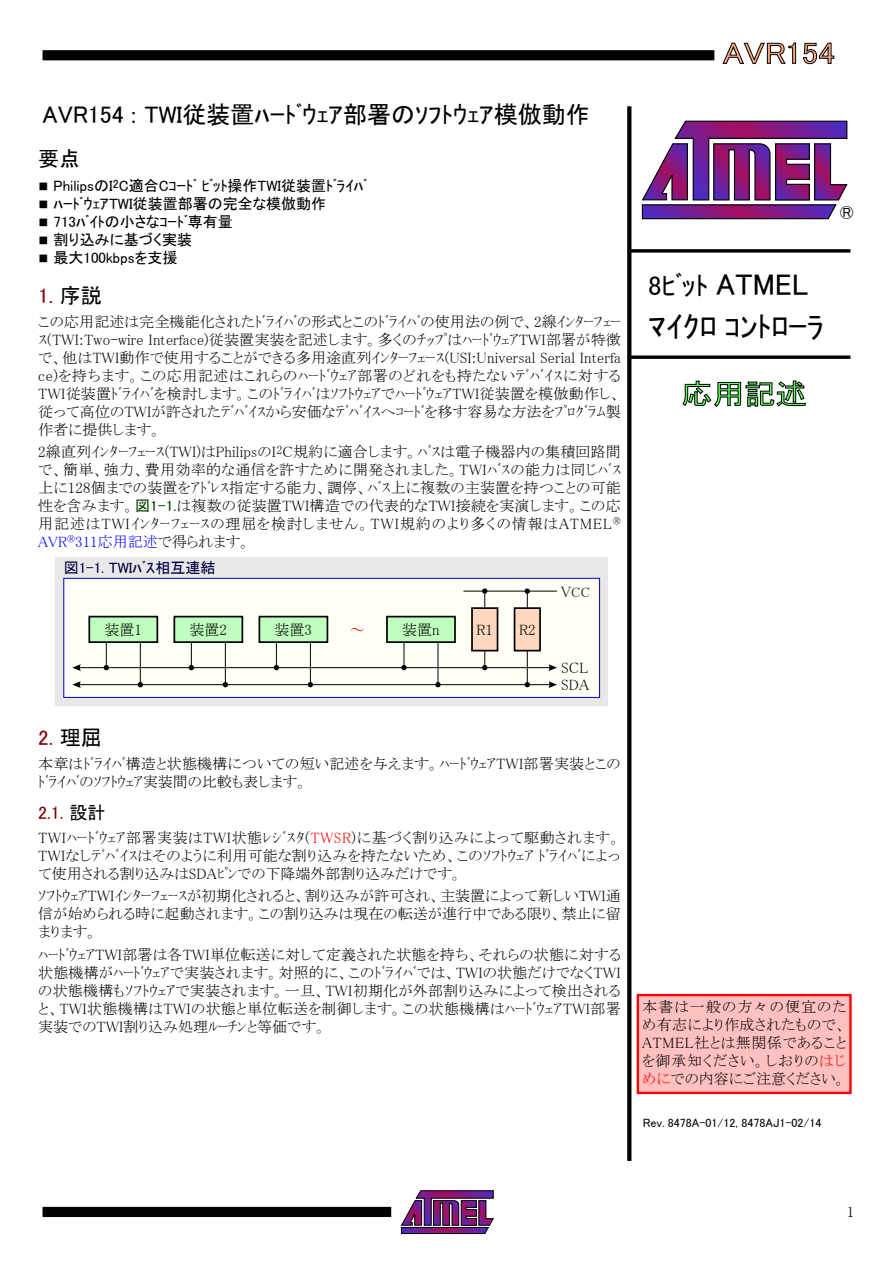
<style>
.page{position:relative;width:893px;height:1263px;background:#fff}
.page>*{position:absolute;margin:0;border:0;box-sizing:border-box;transform-origin:0 0}
.t1{font:30px "MS P Gothic";color:#000}
.t2{font:30px "MS P Gothic";color:#ffa880;scale:1.1 1}
.t3{font:28.5px "MS P Gothic";color:#60ff60;scale:1.1 1}
.t4{font:27px "MS P Gothic";color:#000}
.t5{font:24px "MS P Gothic";color:#000}
.t6{font:21px "MS P Gothic";color:#800000}
.t7{font:21px "MS P Gothic";color:#000}
.t8{font:18px "MS P Gothic";color:#800000}
.t9{font:15px/18px "MS P Mincho";letter-spacing:.005em;color:#000;text-align:justify}
.t10{font:15px "MS P Gothic";color:#000}
.t11{font:15px "MS P Gothic";color:#000040}
.t12{font:15px "MS P Mincho";color:#f00}
.t13{font:13.5px "MS P Mincho";color:#000}
.t14{font:12px "MS P Gothic";color:#000}
.s1{font-size:10.5px}
.s2{color:#000}
.s3{font-family:"MS P Gothic";color:#004000}
.s4{color:#00f}
.s5{font-size:15px}
.s6{color:#f00}
.s7{font-size:30px}
</style>
<div class="page">
<svg style="left:641px;top:120px;width:207px;height:100px"></svg>
<svg style="left:631px;top:355px;width:219px;height:4px"></svg>
<svg style="left:631px;top:249px;width:219px;height:4px"></svg>
<svg style="left:627px;top:106px;width:4px;height:1055px;background:#0e0e0e"></svg>
<svg style="left:682px;top:381px;width:124px;height:26px"></svg>
<svg style="left:401px;top:1190px;width:93px;height:44px"></svg>
<div style="left:43px;top:1207px;width:348px;height:10px;background:#000"></div>
<div style="left:43px;top:50px;width:671px;height:10px;background:#000"></div>
<svg style="left:723px;top:43px;width:73px;height:21px"></svg>
<svg style="left:803px;top:43px;width:31px;height:21px"></svg>
<div style="left:638px;top:995px;width:212px;height:98px;background:#ffc0c0"></div>
<div style="left:637px;top:994px;width:215px;height:100px;border:2px solid #f00"></div>
<div style="left:55px;top:557px;width:553px;height:149px;background:#e8e8e8"></div>
<div style="left:64px;top:578px;width:536px;height:119px;background:#fffff7"></div>
<div style="left:63px;top:578px;width:537px;height:120px;border:1px solid #0000c0"></div>
<div style="left:89px;top:617px;width:68px;height:25px;background:#c0ffc0"></div>
<div style="left:88px;top:616px;width:70px;height:27px;border:2px solid #000"></div>
<div style="left:174px;top:617px;width:68px;height:25px;background:#c0ffc0"></div>
<div style="left:173px;top:616px;width:70px;height:27px;border:2px solid #000"></div>
<div style="left:259px;top:617px;width:68px;height:25px;background:#c0ffc0"></div>
<div style="left:259px;top:616px;width:69px;height:27px;border:2px solid #000"></div>
<div style="left:387px;top:617px;width:68px;height:25px;background:#c0ffc0"></div>
<div style="left:386px;top:616px;width:70px;height:27px;border:2px solid #000"></div>
<div style="left:472px;top:608px;width:25px;height:43px;background:#ffd8c0"></div>
<div style="left:471px;top:607px;width:27px;height:44px;border:2px solid #000"></div>
<div style="left:514px;top:608px;width:26px;height:43px;background:#ffd8c0"></div>
<div style="left:514px;top:607px;width:27px;height:44px;border:2px solid #000"></div>
<hr style="left:77px;top:667px;width:476px;height:1px;background:#000">
<hr style="left:77px;top:684px;width:476px;height:1px;background:#000">
<svg style="left:549px;top:664px;width:8px;height:7px"></svg>
<svg style="left:549px;top:681px;width:8px;height:7px"></svg>
<svg style="left:72px;top:664px;width:9px;height:7px"></svg>
<svg style="left:72px;top:681px;width:9px;height:7px"></svg>
<hr style="left:140px;top:642px;width:1px;height:43px;background:#000">
<hr style="left:225px;top:642px;width:1px;height:43px;background:#000">
<hr style="left:310px;top:642px;width:1px;height:43px;background:#000">
<hr style="left:438px;top:642px;width:1px;height:43px;background:#000">
<hr style="left:527px;top:651px;width:1px;height:34px;background:#000">
<hr style="left:463px;top:591px;width:94px;height:1px;background:#000">
<svg style="left:482px;top:588px;width:5px;height:20px"></svg>
<svg style="left:525px;top:588px;width:5px;height:20px"></svg>
<svg style="left:525px;top:682px;width:5px;height:5px"></svg>
<svg style="left:482px;top:651px;width:5px;height:19px"></svg>
<svg style="left:435px;top:682px;width:6px;height:5px"></svg>
<svg style="left:401px;top:642px;width:6px;height:28px"></svg>
<svg style="left:308px;top:682px;width:5px;height:5px"></svg>
<svg style="left:274px;top:642px;width:5px;height:28px"></svg>
<svg style="left:223px;top:682px;width:5px;height:5px"></svg>
<svg style="left:189px;top:642px;width:5px;height:28px"></svg>
<svg style="left:138px;top:682px;width:5px;height:5px"></svg>
<svg style="left:104px;top:642px;width:5px;height:28px"></svg>
<h3 class="t5" style="left:43px;top:103px;width:549px">AVR154 : TWI従装置ﾊｰﾄﾞｳｪｱ部署のｿﾌﾄｳｪｱ模倣動作</h3>
<h3 class="t7" style="left:38px;top:148px;width:43px">要点</h3>
<p class="t10" style="left:38px;top:178px;width:330px"><span class="s1">■</span> PhilipsのI<sup>2</sup>C適合Cｺｰﾄﾞ ﾋﾞｯﾄ操作TWI従装置ﾄﾞﾗｲﾊﾞ</p>
<p class="t10" style="left:38px;top:196px;width:290px"><span class="s1">■</span> ﾊｰﾄﾞｳｪｱTWI従装置部署の完全な模倣動作</p>
<p class="t10" style="left:38px;top:214px;width:196px"><span class="s1">■</span> 713ﾊﾞｲﾄの小さなｺｰﾄﾞ専有量</p>
<p class="t10" style="left:38px;top:232px;width:155px"><span class="s1">■</span> 割り込みに基づく実装</p>
<p class="t10" style="left:38px;top:250px;width:141px"><span class="s1">■</span> 最大100kbpsを支援</p>
<h3 class="t6" style="left:38px;top:285px;width:65px">1. <span class="s2">序説</span></h3>
<p class="t9" style="left:38px;top:313px;width:584px">この応用記述は完全機能化されたﾄﾞﾗｲﾊﾞの形式とこのﾄﾞﾗｲﾊﾞの使用法の例で、2線ｲﾝﾀｰﾌｪｰｽ(TWI:Two-wire Interface)従装置実装を記述します。多くのﾁｯﾌﾟはﾊｰﾄﾞｳｪｱTWI部署が特徴で、他はTWI動作で使用することができる多用途直列ｲﾝﾀｰﾌｪｰｽ(USI:Universal Serial Interfa ce)を持ちます。この応用記述はこれらのﾊｰﾄﾞｳｪｱ部署のどれをも持たないﾃﾞﾊﾞｲｽに対するTWI従装置ﾄﾞﾗｲﾊﾞを検討します。このﾄﾞﾗｲﾊﾞはｿﾌﾄｳｪｱでﾊｰﾄﾞｳｪｱTWI従装置を模倣動作し、従って高位のTWIが許されたﾃﾞﾊﾞｲｽから安価なﾃﾞﾊﾞｲｽへｺｰﾄﾞを移す容易な方法をﾌﾟﾛｸﾞﾗﾑ製作者に提供します。</p>
<p class="t9" style="left:38px;top:443px;width:584px">2線直列ｲﾝﾀｰﾌｪｰｽ(TWI)はPhilipsのI<sup>2</sup>C規約に適合します。ﾊﾞｽは電子機器内の集積回路間で、簡単、強力、費用効率的な通信を許すために開発されました。TWIﾊﾞｽの能力は同じﾊﾞｽ上に128個までの装置をｱﾄﾞﾚｽ指定する能力、調停、ﾊﾞｽ上に複数の主装置を持つことの可能性を含みます。<span class="s3">図1-1.</span>は複数の従装置TWI構造での代表的なTWI接続を実演します。この応用記述はTWIｲﾝﾀｰﾌｪｰｽの理屈を検討しません。TWI規約のより多くの情報はATMEL<sup>® </sup><span class="s4">AVR</span><sup>®</sup><span class="s4">311応用記述</span>で得られます。</p>
<p class="t11" style="left:64px;top:560px;width:153px">図1-1. TWIﾊﾞｽ相互連結</p>
<p class="t9" style="left:105px;top:620px;width:39px">装置1</p>
<p class="t9" style="left:190px;top:620px;width:39px">装置2</p>
<p class="t9" style="left:275px;top:620px;width:39px">装置3</p>
<p class="t9" style="left:402px;top:620px;width:39px">装置n</p>
<p class="t9" style="left:476px;top:620px;width:18px">R1</p>
<p class="t9" style="left:519px;top:620px;width:18px">R2</p>
<p class="t12" style="left:350px;top:622px;width:16px">～</p>
<p class="t13" style="left:561px;top:585px;width:30px"><span class="s5">V</span>CC</p>
<p class="t9" style="left:561px;top:659px;width:29px;line-height:17px">SCL<br>SDA</p>
<h3 class="t6" style="left:38px;top:727px;width:65px">2. <span class="s2">理屈</span></h3>
<p class="t9" style="left:38px;top:755px;width:584px">本章はﾄﾞﾗｲﾊﾞ構造と状態機構についての短い記述を与えます。ﾊｰﾄﾞｳｪｱTWI部署実装とこのﾄﾞﾗｲﾊﾞのｿﾌﾄｳｪｱ実装間の比較も表します。</p>
<p class="t8" style="left:38px;top:803px;width:69px">2.1. <span class="s2">設計</span></p>
<p class="t9" style="left:38px;top:828px;width:584px">TWIﾊｰﾄﾞｳｪｱ部署実装はTWI状態ﾚｼﾞｽﾀ(<span class="s6">TWSR</span>)に基づく割り込みによって駆動されます。TWIなしﾃﾞﾊﾞｲｽはそのように利用可能な割り込みを持たないため、このｿﾌﾄｳｪｱ ﾄﾞﾗｲﾊﾞによって使用される割り込みはSDAﾋﾟﾝでの下降端外部割り込みだけです。</p>
<p class="t9" style="left:38px;top:887px;width:584px">ｿﾌﾄｳｪｱTWIｲﾝﾀｰﾌｪｰｽが初期化されると、割り込みが許可され、主装置によって新しいTWI通信が始められる時に起動されます。この割り込みは現在の転送が進行中である限り、禁止に留まります。</p>
<p class="t9" style="left:38px;top:945px;width:584px">ﾊｰﾄﾞｳｪｱTWI部署は各TWI単位転送に対して定義された状態を持ち、それらの状態に対する状態機構がﾊｰﾄﾞｳｪｱで実装されます。対照的に、このﾄﾞﾗｲﾊﾞでは、TWIの状態だけでなくTWIの状態機構もｿﾌﾄｳｪｱで実装されます。一旦、TWI初期化が外部割り込みによって検出されると、TWI状態機構はTWIの状態と単位転送を制御します。この状態機構はﾊｰﾄﾞｳｪｱTWI部署実装でのTWI割り込み処理ﾙｰﾁﾝと等価です。</p>
<h1 class="t2" style="left:723px;top:38px;width:103px">AVR154</h1>
<h3 class="t7" style="left:840px;top:202px;width:16px">®</h3>
<h3 class="t4" style="left:648px;top:271px;width:162px">8ﾋﾞｯﾄ <span class="s7">ATMEL</span></h3>
<h1 class="t1" style="left:648px;top:311px;width:177px">ﾏｲｸﾛ ｺﾝﾄﾛｰﾗ</h1>
<h2 class="t3" style="left:681px;top:379px;width:116px">応用記述</h2>
<p class="t9" style="left:642px;top:998px;width:206px">本書は一般の方々の便宜のため有志により作成されたもので、ATMEL社とは無関係であることを御承知ください。しおりの<span class="s6">はじめに</span>での内容にご注意ください。</p>
<p class="t14" style="left:643px;top:1116px;width:180px">Rev. 8478A-01/12, 8478AJ1-02/14</p>
<p class="t9" style="left:847px;top:1202px;width:9px">1</p>
</div>
